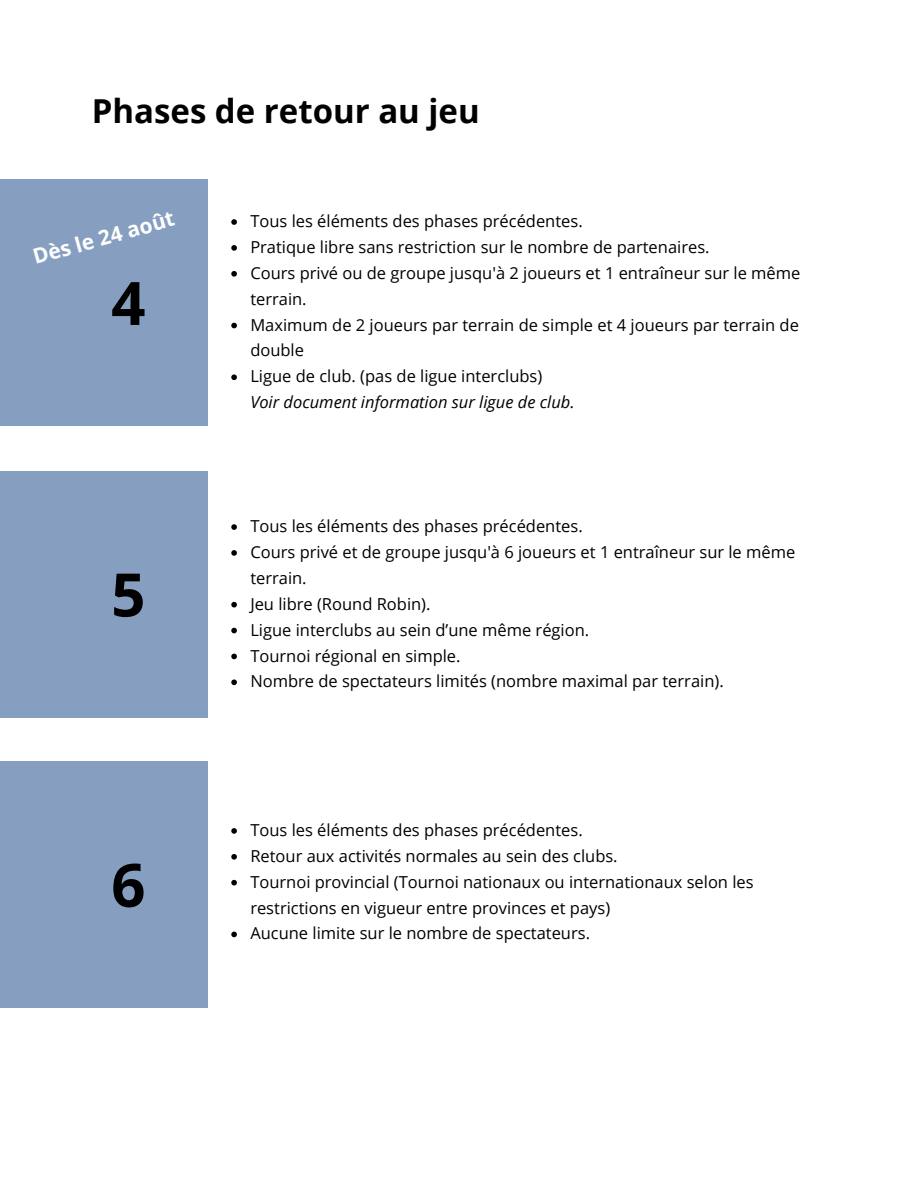
<style>
.page{position:relative;width:918px;height:1188px;background:#fff}
.page>*{position:absolute;margin:0;border:0;box-sizing:border-box;transform-origin:0 0}
.t1{font:700 60px "Open Sans";color:#000}
.t2{font:700 33px "Open Sans";color:#000}
.t3{font:700 21px "Open Sans";color:#fefeff}
.t4{font:16.5px/25.8px "Open Sans";color:#000}
.t5{font:italic 16.5px "Open Sans";color:#000}
</style>
<div class="page">
<div style="left:0;top:180px;width:208px;height:246px;background:#869fc0"></div>
<div style="left:0;top:471px;width:208px;height:246px;background:#869fc0"></div>
<div style="left:0;top:762px;width:208px;height:246px;background:#869fc0"></div>
<svg style="left:231px;top:219px;width:6px;height:6px"></svg>
<svg style="left:231px;top:245px;width:6px;height:6px"></svg>
<svg style="left:231px;top:271px;width:6px;height:6px"></svg>
<svg style="left:231px;top:323px;width:6px;height:5px"></svg>
<svg style="left:231px;top:374px;width:6px;height:6px"></svg>
<svg style="left:231px;top:524px;width:6px;height:6px"></svg>
<svg style="left:231px;top:550px;width:6px;height:6px"></svg>
<svg style="left:231px;top:602px;width:6px;height:6px"></svg>
<svg style="left:231px;top:628px;width:6px;height:5px"></svg>
<svg style="left:231px;top:654px;width:6px;height:5px"></svg>
<svg style="left:231px;top:680px;width:6px;height:5px"></svg>
<svg style="left:231px;top:828px;width:6px;height:6px"></svg>
<svg style="left:231px;top:854px;width:6px;height:6px"></svg>
<svg style="left:231px;top:880px;width:6px;height:5px"></svg>
<svg style="left:231px;top:932px;width:6px;height:5px"></svg>
<h2 class="t2" style="left:92px;top:88px;width:390px">Phases de retour au jeu</h2>
<p class="t3" style="left:29px;top:243px;width:148px;rotate:-16deg">Dès le 24 août</p>
<h1 class="t1" style="left:111px;top:261px;width:36px">4</h1>
<h1 class="t1" style="left:111px;top:552px;width:36px">5</h1>
<h1 class="t1" style="left:111px;top:843px;width:36px">6</h1>
<p class="t4" style="left:250px;top:208px;width:552px">Tous les éléments des phases précédentes.<br>Pratique libre sans restriction sur le nombre de partenaires.<br>Cours privé ou de groupe jusqu'à 2 joueurs et 1 entraîneur sur le même terrain.<br>Maximum de 2 joueurs par terrain de simple et 4 joueurs par terrain de double<br>Ligue de club. (pas de ligue interclubs)</p>
<p class="t5" style="left:250px;top:391px;width:326px">Voir document information sur ligue de club.</p>
<p class="t4" style="left:250px;top:513px;width:547px">Tous les éléments des phases précédentes.<br>Cours privé et de groupe jusqu'à 6 joueurs et 1 entraîneur sur le même terrain.<br>Jeu libre (Round Robin).<br>Ligue interclubs au sein d’une même région.<br>Tournoi régional en simple.<br>Nombre de spectateurs limités (nombre maximal par terrain).</p>
<p class="t4" style="left:250px;top:817px;width:505px">Tous les éléments des phases précédentes.<br>Retour aux activités normales au sein des clubs.<br>Tournoi provincial (Tournoi nationaux ou internationaux selon les restrictions en vigueur entre provinces et pays)<br>Aucune limite sur le nombre de spectateurs.</p>
</div>
